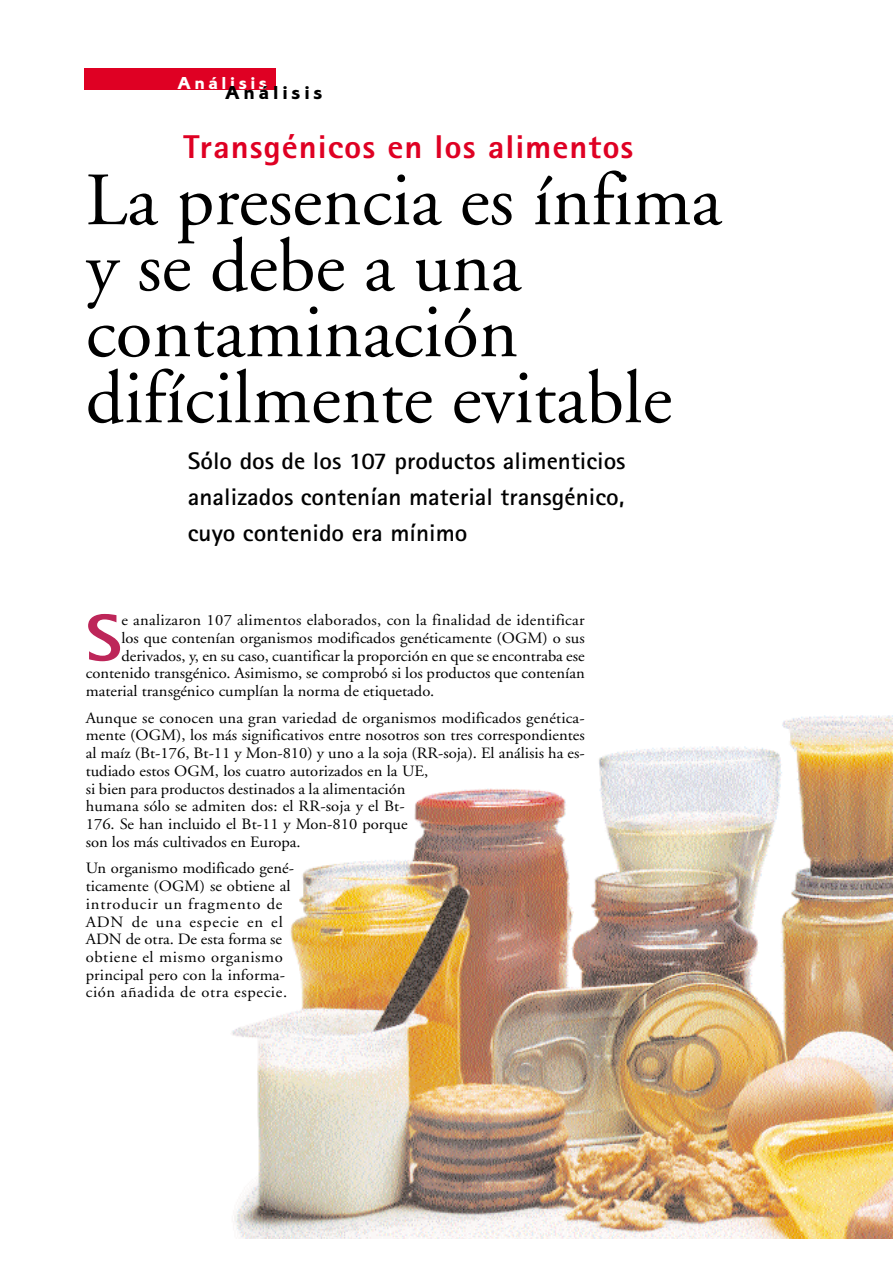
<style>
.page{position:relative;width:893px;height:1263px;background:#fff}
.page>*{position:absolute;margin:0;border:0;box-sizing:border-box;transform-origin:0 0}
.t1{font:75px/66px "Adobe Garamond";color:#000}
.t2{font:800 66.45px "Rotis Sans Serif";color:#bd2659;scale:1.05 1}
.t3{font:800 33px "Rotis Sans Serif";letter-spacing:.03em;color:#df0023;scale:1.05 1}
.t4{font:700 24px/36px "Rotis Sans Serif";color:#000;text-align:justify;scale:1.05 1}
.t5{font:19.5px "Corinthian Bold Plain";letter-spacing:.18em;color:#000;scale:1.1 1}
.t6{font:18px "Corinthian Bold Plain";letter-spacing:.18em;color:#fff;scale:1.1 1}
.t7{font:15.75px/17.7px "Adobe Garamond";color:#000;scale:1.05 1}
.t8{font:15.75px "Adobe Garamond";letter-spacing:.02em;color:#000;scale:1.05 1}
</style>
<div class="page">
<img style="left:232px;top:715px;width:660px;height:524px">
<div style="left:84px;top:68px;width:192px;height:21px;background:#df0023"></div>
<p class="t6" style="left:177px;top:77px;width:83px">Análisis</p>
<p class="t5" style="left:225px;top:85px;width:90px">Análisis</p>
<h3 class="t3" style="left:184px;top:135px;width:430px">Transgénicos en los alimentos</h3>
<h1 class="t1" style="left:86px;top:174px;width:637px">La presencia es ínfima y se debe a una contaminación difícilmente evitable</h1>
<h3 class="t4" style="left:188px;top:445px;width:418px">Sólo dos de los 107 productos alimenticios analizados contenían material transgénico, cuyo contenido era mínimo</h3>
<h2 class="t2" style="left:86px;top:615px;width:36px">S</h2>
<p class="t8" style="left:121px;top:614px;width:443px">e analizaron 107 alimentos elaborados, con la finalidad de identificar</p>
<p class="t7" style="left:121px;top:630px;width:443px">los que contenían organismos modificados genéticamente (OGM) o sus</p>
<p class="t7" style="left:121px;top:648px;width:443px">derivados, y, en su caso, cuantificar la proporción en que se encontraba ese</p>
<p class="t7" style="left:86px;top:666px;width:476px">contenido transgénico. Asimismo, se comprobó si los productos que contenían</p>
<p class="t7" style="left:86px;top:684px;width:333px">material transgénico cumplían la norma de etiquetado.</p>
<p class="t7" style="left:86px;top:710px;width:477px">Aunque se conocen una gran variedad de organismos modificados genética&shy;mente (OGM), los más significativos entre nosotros son tres correspondientes al maíz (Bt-176, Bt-11 y Mon-810) y uno a la soja (RR-soja). El análisis ha es&shy;tudiado estos OGM, los cuatro autorizados en la UE,<br>si bien para productos destinados a la alimentación<br>humana sólo se admiten dos: el RR-soja y el Bt-<br>176. Se han incluido el Bt-11 y Mon-810 porque<br>son los más cultivados en Europa.</p>
<p class="t7" style="left:86px;top:861px;width:200px">Un organismo modificado gené&shy;ticamente (OGM) se obtiene al introducir un fragmento de<br>ADN de una especie en el<br>ADN de otra. De esta forma se obtiene el mismo organismo principal pero con la informa&shy;ción añadida de otra especie.</p>
</div>
